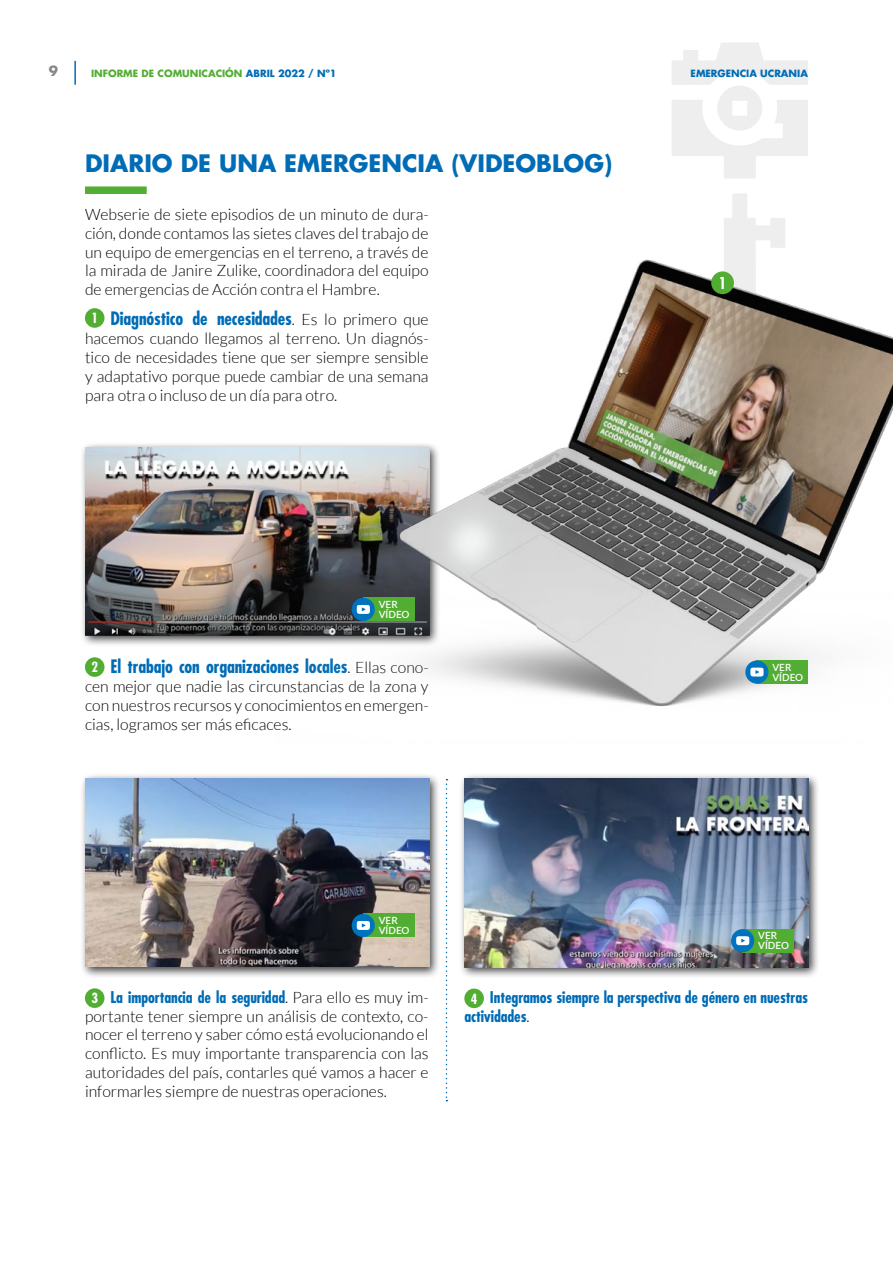
<style>
.page{position:relative;width:893px;height:1263px;background:#fff}
.page>*{position:absolute;margin:0;border:0;box-sizing:border-box;transform-origin:0 0}
.t1{font:700 23.4px "Futura LT";color:#006cb6}
.t2{font:700 condensed 18px "Futura Std";letter-spacing:-.005em;color:#006cb6}
.t3{font:700 condensed 15.9px "Futura Std";color:#fff}
.t4{font:300 15.75px/18.9px "Lato";color:#000;text-align:justify}
.t5{font:700 condensed 15.75px/18.9px "Futura Std";letter-spacing:-.005em;color:#006cb6}
.t6{font:700 condensed 13.65px "Futura Std";color:#fff}
.t7{font:700 13.5px "Futura LT";color:#878787}
.t8{font:600 9.9px/9.9px "Lato";color:#fff}
.t9{font:700 9.75px "Futura LT";color:#52ae32}
.t10{font:700 9.75px "Futura LT";color:#006cb6}
.s1{color:#006cb6}
.s2{font-family:"Lato";font-weight:300;font-stretch:normal;font-size:15.75px;color:#000}
.s3{font-family:"Lato";font-weight:300;font-stretch:normal;color:#000}
</style>
<div class="page">
<hr style="left:74px;top:61px;width:2px;height:24px;background:#006cb6">
<svg style="left:724px;top:194px;width:61px;height:42px"></svg>
<svg style="left:672px;top:43px;width:136px;height:135px"></svg>
<div style="left:85px;top:186px;width:62px;height:8px;background:#52ae32"></div>
<div style="left:85px;top:308px;width:19px;height:20px;background:#52ae32;border-radius:50%"></div>
<div style="left:85px;top:657px;width:19px;height:20px;background:#52ae32;border-radius:50%"></div>
<div style="left:85px;top:988px;width:19px;height:20px;background:#52ae32;border-radius:50%"></div>
<div style="left:464px;top:988px;width:20px;height:20px;background:#52ae32;border-radius:50%"></div>
<div style="left:79px;top:441px;width:361px;height:206px;background:#000;opacity:.75"></div>
<img style="left:85px;top:447px;width:190px;height:189px">
<div style="left:79px;top:772px;width:361px;height:207px;background:#000;opacity:.75"></div>
<img style="left:85px;top:778px;width:344px;height:189px">
<div style="left:459px;top:772px;width:361px;height:207px;background:#000;opacity:.75"></div>
<img style="left:464px;top:778px;width:345px;height:189px">
<img style="left:275px;top:236px;width:618px;height:470px">
<div style="left:711px;top:271px;width:23px;height:23px;background:#52ae32;border-radius:50%"></div>
<div style="left:757px;top:660px;width:51px;height:24px;background:#52ae32"></div>
<svg style="left:745px;top:660px;width:23px;height:24px"></svg>
<svg style="left:750px;top:668px;width:14px;height:8px"></svg>
<div style="left:363px;top:598px;width:51px;height:23px;background:#52ae32"></div>
<div style="left:352px;top:598px;width:23px;height:23px;background:#0073bf;border-radius:50%"></div>
<svg style="left:357px;top:605px;width:13px;height:9px"></svg>
<div style="left:363px;top:914px;width:51px;height:23px;background:#52ae32"></div>
<div style="left:352px;top:914px;width:23px;height:23px;background:#0073bf;border-radius:50%"></div>
<svg style="left:357px;top:921px;width:13px;height:9px"></svg>
<div style="left:743px;top:929px;width:51px;height:23px;background:#52ae32"></div>
<div style="left:731px;top:929px;width:23px;height:23px;background:#0073bf;border-radius:50%"></div>
<svg style="left:736px;top:936px;width:13px;height:9px"></svg>
<svg style="left:446px;top:779px;width:1px;height:322px"></svg>
<p class="t7" style="left:49px;top:62px;width:11px">9</p>
<p class="t9" style="left:91px;top:67px;width:247px">INFORME DE COMUNICACIÓN <span class="s1">ABRIL 2022 / Nº1</span></p>
<h1 class="t1" style="left:85px;top:147px;width:529px">DIARIO DE UNA EMERGENCIA (VIDEOBLOG)</h1>
<p class="t4" style="left:85px;top:205px;width:345px">Webserie de siete episodios de un minuto de dura&shy;ción, donde contamos las sietes claves del trabajo de un equipo de emergencias en el terreno, a través de la mirada de Janire Zulike, coordinadora del equipo de emergencias de Acción contra el Hambre.</p>
<p class="t2" style="left:111px;top:307px;width:320px">Diagnóstico de necesidades<span class="s2">. Es lo primero que</span></p>
<p class="t4" style="left:85px;top:329px;width:345px">hacemos cuando llegamos al terreno. Un diagnós&shy;tico de necesidades tiene que ser siempre sensible y adaptativo porque puede cambiar de una semana para otra o incluso de un día para otro.</p>
<p class="t6" style="left:91px;top:310px;width:8px">1</p>
<p class="t8" style="left:379px;top:599px;width:32px">VER<br>VÍDEO</p>
<p class="t2" style="left:111px;top:656px;width:320px">El trabajo con organizaciones locales<span class="s2">. Ellas cono-</span></p>
<p class="t4" style="left:85px;top:677px;width:345px">cen mejor que nadie las circunstancias de la zona y con nuestros recursos y conocimientos en emergen&shy;cias, logramos ser más eficaces.</p>
<p class="t6" style="left:91px;top:659px;width:8px">2</p>
<p class="t8" style="left:379px;top:915px;width:32px">VER<br>VÍDEO</p>
<p class="t10" style="left:691px;top:67px;width:119px">EMERGENCIA UCRANIA</p>
<p class="t3" style="left:719px;top:273px;width:9px">1</p>
<p class="t8" style="left:772px;top:662px;width:32px">VER<br>VÍDEO</p>
<p class="t8" style="left:758px;top:930px;width:32px">VER<br>VÍDEO</p>
<p class="t5" style="left:111px;top:987px;width:320px">La importancia de la seguridad<span class="s3">. Para ello es muy im-</span></p>
<p class="t4" style="left:85px;top:1006px;width:345px">portante tener siempre un análisis de contexto, co&shy;nocer el terreno y saber cómo está evolucionando el conflicto. Es muy importante transparencia con las autoridades del país, contarles qué vamos a hacer e informarles siempre de nuestras operaciones.</p>
<p class="t5" style="left:464px;top:988px;width:345px;text-indent:26px">Integramos siempre la perspectiva de género en nuestras actividades<span class="s3">.</span></p>
<p class="t6" style="left:91px;top:990px;width:8px">3</p>
<p class="t6" style="left:471px;top:990px;width:8px">4</p>
</div>
